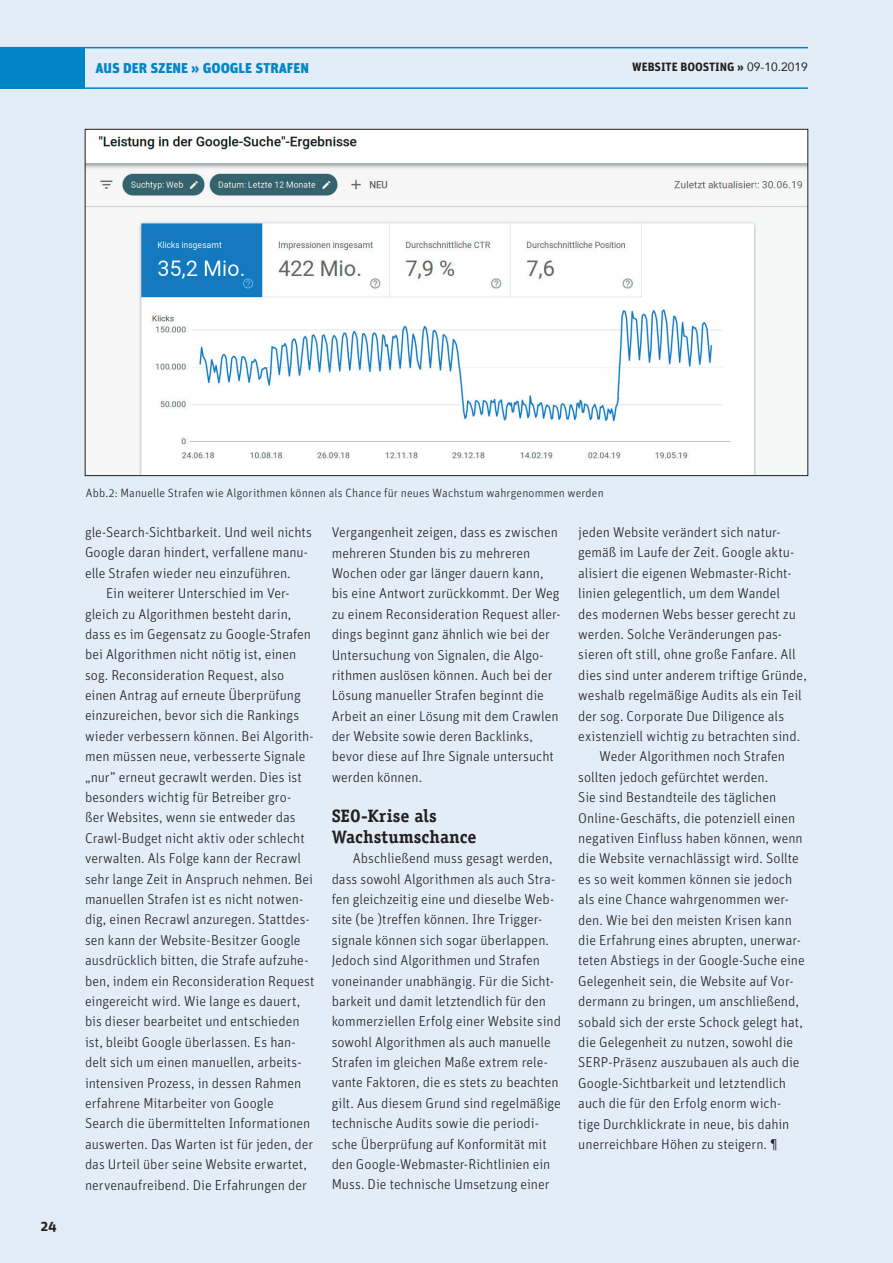
<style>
.page{position:relative;width:893px;height:1263px;background:#fff}
.page>*{position:absolute;margin:0;border:0;box-sizing:border-box;transform-origin:0 0}
.t1{font:700 18px/20.4px "Officina Serif Std";color:#231f20}
.t2{font:300 14.25px/20.4px "Unit";color:#231f20}
.t3{font:900 14.25px "Unit";color:#0085c7}
.t4{font:700 14.25px "Unit";color:#231f20}
.t5{font:300 12px "Unit";letter-spacing:.01em;color:#231f20}
.t6{font:700 12px "Unit";color:#231f20}
.s1{font-family:"Avenir";font-weight:400}
</style>
<div class="page">
<div style="left:0;top:0;width:892px;height:1263px;background:#e3edf7"></div>
<div style="left:0;top:47px;width:85px;height:41px;background:#0085c7"></div>
<hr style="left:0;top:47px;width:808px;height:1px;background:#0085c7">
<hr style="left:0;top:87px;width:808px;height:2px;background:#0085c7">
<img style="left:87px;top:131px;width:719px;height:343px">
<p class="t3" style="left:96px;top:59px;width:215px">AUS DER SZENE » GOOGLE STRAFEN</p>
<p class="t6" style="left:632px;top:59px;width:177px">WEBSITE BOOSTING » <span class="s1">09-10.2019</span></p>
<p class="t4" style="left:41px;top:1216px;width:18px">24</p>
<p class="t5" style="left:86px;top:486px;width:519px">Abb.2: Manuelle Strafen wie Algorithmen können als Chance für neues Wachstum wahrgenommen werden</p>
<p class="t2" style="left:85px;top:522px;width:229px">gle-Search-Sichtbarkeit. Und weil nichts</p>
<p class="t2" style="left:85px;top:542px;width:225px">Google daran hindert, verfallene manu-</p>
<p class="t2" style="left:85px;top:562px;width:207px">elle Strafen wieder neu einzuführen.</p>
<p class="t2" style="left:106px;top:583px;width:185px">Ein weiterer Unterschied im Ver-</p>
<p class="t2" style="left:85px;top:603px;width:208px">gleich zu Algorithmen besteht darin,</p>
<p class="t2" style="left:85px;top:624px;width:228px">dass es im Gegensatz zu Google-Strafen</p>
<p class="t2" style="left:85px;top:644px;width:213px">bei Algorithmen nicht nötig ist, einen</p>
<p class="t2" style="left:85px;top:664px;width:201px">sog. Reconsideration Request, also</p>
<p class="t2" style="left:85px;top:685px;width:217px">einen Antrag auf erneute Überprüfung</p>
<p class="t2" style="left:85px;top:705px;width:216px">einzureichen, bevor sich die Rankings</p>
<p class="t2" style="left:85px;top:726px;width:230px">wieder verbessern können. Bei Algorith-</p>
<p class="t2" style="left:85px;top:746px;width:222px">men müssen neue, verbesserte Signale</p>
<p class="t2" style="left:85px;top:766px;width:218px">„nur” erneut gecrawlt werden. Dies ist</p>
<p class="t2" style="left:85px;top:787px;width:208px">besonders wichtig für Betreiber gro-</p>
<p class="t2" style="left:85px;top:807px;width:212px">ßer Websites, wenn sie entweder das</p>
<p class="t2" style="left:85px;top:827px;width:221px">Crawl-Budget nicht aktiv oder schlecht</p>
<p class="t2" style="left:85px;top:848px;width:217px">verwalten. Als Folge kann der Recrawl</p>
<p class="t2" style="left:85px;top:868px;width:229px">sehr lange Zeit in Anspruch nehmen. Bei</p>
<p class="t2" style="left:85px;top:889px;width:220px">manuellen Strafen ist es nicht notwen-</p>
<p class="t2" style="left:85px;top:909px;width:226px">dig, einen Recrawl anzuregen. Stattdes-</p>
<p class="t2" style="left:85px;top:929px;width:217px">sen kann der Website-Besitzer Google</p>
<p class="t2" style="left:85px;top:950px;width:225px">ausdrücklich bitten, die Strafe aufzuhe-</p>
<p class="t2" style="left:85px;top:970px;width:231px">ben, indem ein Reconsideration Request</p>
<p class="t2" style="left:85px;top:991px;width:217px">eingereicht wird. Wie lange es dauert,</p>
<p class="t2" style="left:85px;top:1011px;width:216px">bis dieser bearbeitet und entschieden</p>
<p class="t2" style="left:85px;top:1031px;width:212px">ist, bleibt Google überlassen. Es han-</p>
<p class="t2" style="left:85px;top:1052px;width:218px">delt sich um einen manuellen, arbeits-</p>
<p class="t2" style="left:85px;top:1072px;width:218px">intensiven Prozess, in dessen Rahmen</p>
<p class="t2" style="left:85px;top:1093px;width:190px">erfahrene Mitarbeiter von Google</p>
<p class="t2" style="left:85px;top:1113px;width:227px">Search die übermittelten Informationen</p>
<p class="t2" style="left:85px;top:1133px;width:230px">auswerten. Das Warten ist für jeden, der</p>
<p class="t2" style="left:85px;top:1154px;width:223px">das Urteil über seine Website erwartet,</p>
<p class="t2" style="left:85px;top:1174px;width:223px">nervenaufreibend. Die Erfahrungen der</p>
<p class="t2" style="left:332px;top:522px;width:230px">Vergangenheit zeigen, dass es zwischen mehreren Stunden bis zu mehreren Wochen oder gar länger dauern kann, bis eine Antwort zurückkommt. Der Weg zu einem Reconsideration Request aller&shy;dings beginnt ganz ähnlich wie bei der Untersuchung von Signalen, die Algo&shy;rithmen auslösen können. Auch bei der Lösung manueller Strafen beginnt die Arbeit an einer Lösung mit dem Crawlen der Website sowie deren Backlinks, bevor diese auf Ihre Signale untersucht werden können.</p>
<p class="t1" style="left:332px;top:806px;width:146px">SEO-Krise als<br>Wachstumschance</p>
<p class="t2" style="left:332px;top:848px;width:231px;text-indent:21px">Abschließend muss gesagt werden, dass sowohl Algorithmen als auch Stra&shy;fen gleichzeitig eine und dieselbe Web&shy;site (be )treffen können. Ihre Trigger&shy;signale können sich sogar überlappen.<br>Jedoch sind Algorithmen und Strafen voneinander unabhängig. Für die Sicht&shy;barkeit und damit letztendlich für den kommerziellen Erfolg einer Website sind sowohl Algorithmen als auch manuelle Strafen im gleichen Maße extrem rele&shy;vante Faktoren, die es stets zu beachten gilt. Aus diesem Grund sind regelmäßige technische Audits sowie die periodi&shy;sche Überprüfung auf Konformität mit den Google-Webmaster-Richtlinien ein Muss. Die technische Umsetzung einer</p>
<p class="t2" style="left:578px;top:522px;width:204px">jeden Website verändert sich natur-</p>
<p class="t2" style="left:578px;top:542px;width:217px">gemäß im Laufe der Zeit. Google aktu-</p>
<p class="t2" style="left:578px;top:562px;width:215px">alisiert die eigenen Webmaster-Richt-</p>
<p class="t2" style="left:578px;top:583px;width:203px">linien gelegentlich, um dem Wandel</p>
<p class="t2" style="left:578px;top:603px;width:219px">des modernen Webs besser gerecht zu</p>
<p class="t2" style="left:578px;top:624px;width:205px">werden. Solche Veränderungen pas-</p>
<p class="t2" style="left:578px;top:644px;width:219px">sieren oft still, ohne große Fanfare. All</p>
<p class="t2" style="left:578px;top:664px;width:230px">dies sind unter anderem triftige Gründe,</p>
<p class="t2" style="left:578px;top:685px;width:225px">weshalb regelmäßige Audits als ein Teil</p>
<p class="t2" style="left:578px;top:705px;width:207px">der sog. Corporate Due Diligence als</p>
<p class="t2" style="left:578px;top:726px;width:223px">existenziell wichtig zu betrachten sind.</p>
<p class="t2" style="left:599px;top:746px;width:187px">Weder Algorithmen noch Strafen</p>
<p class="t2" style="left:578px;top:766px;width:191px">sollten jedoch gefürchtet werden.</p>
<p class="t2" style="left:578px;top:787px;width:199px">Sie sind Bestandteile des täglichen</p>
<p class="t2" style="left:578px;top:807px;width:218px">Online-Geschäfts, die potenziell einen</p>
<p class="t2" style="left:578px;top:828px;width:226px">negativen Einfluss haben können, wenn</p>
<p class="t2" style="left:578px;top:848px;width:222px">die Website vernachlässigt wird. Sollte</p>
<p class="t2" style="left:578px;top:868px;width:215px">es so weit kommen können sie jedoch</p>
<p class="t2" style="left:578px;top:889px;width:212px">als eine Chance wahrgenommen wer-</p>
<p class="t2" style="left:578px;top:909px;width:215px">den. Wie bei den meisten Krisen kann</p>
<p class="t2" style="left:578px;top:930px;width:224px">die Erfahrung eines abrupten, unerwar-</p>
<p class="t2" style="left:578px;top:950px;width:228px">teten Abstiegs in der Google-Suche eine</p>
<p class="t2" style="left:578px;top:970px;width:217px">Gelegenheit sein, die Website auf Vor-</p>
<p class="t2" style="left:578px;top:991px;width:222px">dermann zu bringen, um anschließend,</p>
<p class="t2" style="left:578px;top:1011px;width:226px">sobald sich der erste Schock gelegt hat,</p>
<p class="t2" style="left:578px;top:1031px;width:216px">die Gelegenheit zu nutzen, sowohl die</p>
<p class="t2" style="left:578px;top:1052px;width:223px">SERP-Präsenz auszubauen als auch die</p>
<p class="t2" style="left:578px;top:1072px;width:209px">Google-Sichtbarkeit und letztendlich</p>
<p class="t2" style="left:578px;top:1093px;width:204px">auch die für den Erfolg enorm wich-</p>
<p class="t2" style="left:578px;top:1113px;width:212px">tige Durchklickrate in neue, bis dahin</p>
<p class="t2" style="left:578px;top:1133px;width:201px">unerreichbare Höhen zu steigern. ¶</p>
</div>
